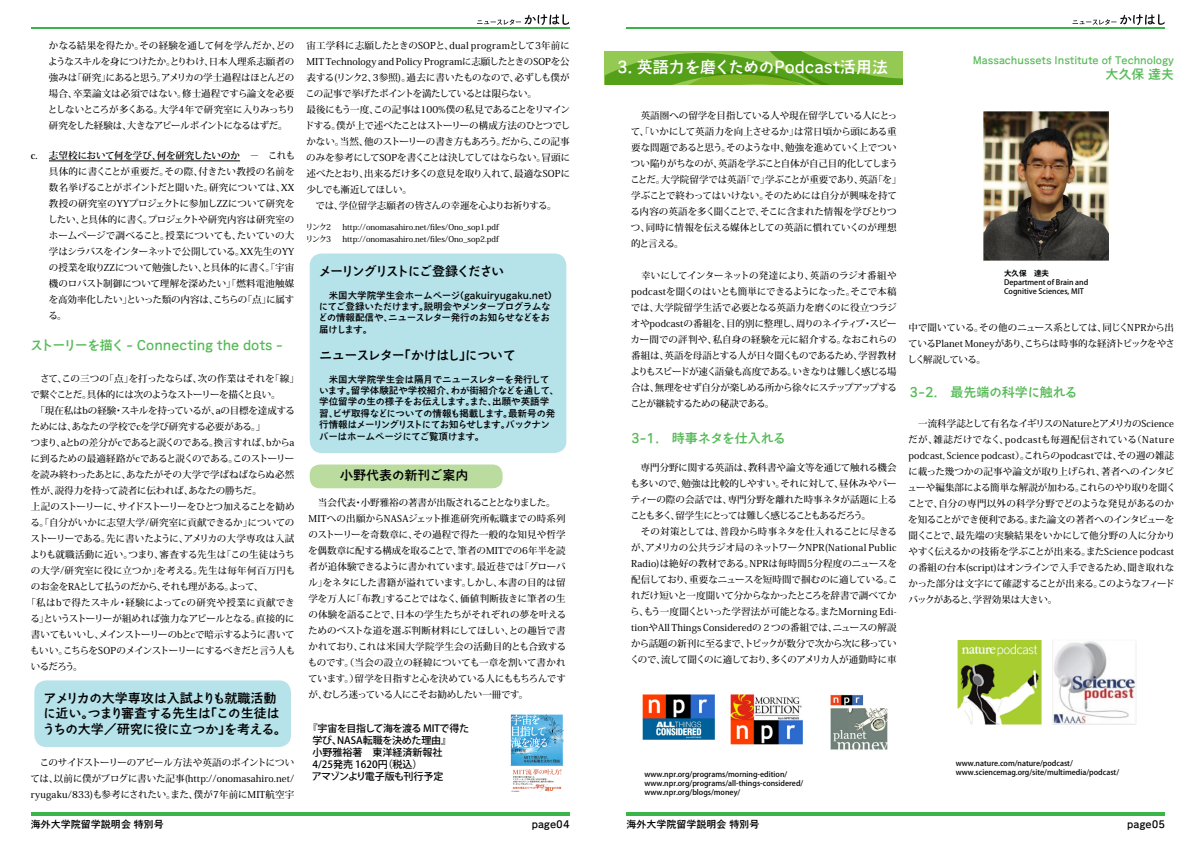
<style>
.page{position:relative;width:1191px;height:842px;background:#fff}
.page>*{position:absolute;margin:0;border:0;box-sizing:border-box;transform-origin:0 0}
.t1{font:16px "Aralet Std DB";color:#fff}
.t2{font:13px/15.6px "Aralet Std DB";letter-spacing:-.02em;color:#000}
.t3{font:13px "Aralet Std DB";color:#55ba56}
.t4{font:13px "Aralet Std DB";letter-spacing:-.04em;color:#000}
.t5{font:13px "Aralet Std DB";letter-spacing:-.12em;color:#000}
.t6{font:13px "Aralet Std DB";letter-spacing:-.02em;color:#55ba56}
.t7{font:13px "Aralet Std DB";color:#000}
.t8{font:500 10px/12px "Koz Go Pro";color:#000}
.t9{font:10px "Aralet Std DB";color:#000}
.t10{font:10px "Aralet Std DB";color:#55ba56}
.t11{font:500 9.5px/16px "Koz Min Pro";letter-spacing:-.01em;color:#000;text-align:justify}
.t12{font:9.5px/11.4px "Aralet Std DB";letter-spacing:-.02em;color:#000}
.t13{font:500 9.5px "Koz Min Pro";letter-spacing:-.035em;color:#000}
.t14{font:500 9.5px "Koz Min Pro";letter-spacing:.02em;color:#000}
.t15{font:500 9.5px "Koz Min Pro";letter-spacing:-.03em;color:#000}
.t16{font:500 9.5px "Koz Min Pro";letter-spacing:-.04em;color:#000}
.t17{font:500 9.5px "Koz Min Pro";letter-spacing:-.07em;color:#000}
.t18{font:500 9.5px "Koz Min Pro";letter-spacing:-.06em;color:#000}
.t19{font:500 9.5px "Koz Min Pro";letter-spacing:-.075em;color:#000}
.t20{font:500 9.5px "Koz Min Pro";letter-spacing:.01em;color:#000}
.t21{font:500 9.5px "Koz Min Pro";letter-spacing:-.08em;color:#000}
.t22{font:500 9.5px "Koz Min Pro";letter-spacing:.035em;color:#000}
.t23{font:500 9.5px "Koz Min Pro";letter-spacing:-.055em;color:#000}
.t24{font:500 8px "Koz Min Pro";color:#000}
.t25{font:500 7.5px/9px "Koz Go Pro";color:#000}
.t26{font:700 7.5px "Koz Go Pro";color:#000}
.s1{font-weight:700}
</style>
<div class="page">
<hr style="left:49px;top:161px;width:191px;height:1px;background:#000">
<div style="left:34px;top:680px;width:257px;height:67px;background:#b6e2ea;border-radius:12px"></div>
<div style="left:310px;top:253px;width:256px;height:200px;background:#b6e2ea;border-radius:12px"></div>
<img style="left:510px;top:714px;width:53px;height:78px">
<div style="left:310px;top:464px;width:192px;height:24px;background:#badc9f;border-radius:10px"></div>
<hr style="left:31px;top:813px;width:539px;height:3px;background:#39b54a">
<hr style="left:31px;top:28px;width:539px;height:1px;background:#38b44a">
<svg style="left:477px;top:14px;width:92px;height:11px"></svg>
<hr style="left:626px;top:813px;width:539px;height:3px;background:#39b54a">
<hr style="left:626px;top:28px;width:539px;height:1px;background:#38b44a">
<svg style="left:1072px;top:14px;width:92px;height:11px"></svg>
<img style="left:983px;top:111px;width:125px;height:149px">
<img style="left:642px;top:694px;width:246px;height:56px">
<img style="left:957px;top:640px;width:180px;height:85px">
<svg style="left:605px;top:52px;width:297px;height:32px;background:#6bae2c"></svg>
<p class="t11" style="left:48px;top:37px;width:249px">かなる結果を得たか。その経験を通して何を学んだか、どのようなスキルを身につけたか。とりわけ、日本人理系志願者の強みは「研究」にあると思う。アメリカの学士過程はほとんどの場合、卒業論文は必須ではない。修士過程ですら論文を必要としないところが多くある。大学4年で研究室に入りみっちり研究をした経験は、大きなアピールポイントになるはずだ。</p>
<p class="t11" style="left:48px;top:148px;width:249px;text-indent:-17px"><span class="s1">c. 志望校において何を学び、何を研究したいのか</span>　－　これも具体的に書くことが重要だ。その際、付きたい教授の名前を数名挙げることがポイントだと聞いた。研究については、XX教授の研究室のYYプロジェクトに参加しZZについて研究をしたい、と具体的に書く。プロジェクトや研究内容は研究室のホームページで調べること。授業についても、たいていの大学はシラバスをインターネットで公開している。XX先生のYYの授業を取りZZについて勉強したい、と具体的に書く。「宇宙機のロバスト制御について理解を深めたい」「燃料電池触媒を高効率化したい」といった類の内容は、こちらの「点」に属する。</p>
<h2 class="t3" style="left:30px;top:336px;width:254px">ストーリーを描く - Connecting the dots -</h2>
<p class="t11" style="left:31px;top:370px;width:269px">　さて、この三つの「点」を打ったならば、次の作業はそれを「線」</p>
<p class="t21" style="left:31px;top:387px;width:252px">で繋ぐことだ。具体的には次のようなストーリーを描くと良い。</p>
<p class="t11" style="left:35px;top:402px;width:261px">「現在私はbの経験・スキルを持っているが、aの目標を達成する</p>
<p class="t15" style="left:31px;top:419px;width:236px">ためには、あなたの学校でcを学び研究する必要がある。」</p>
<p class="t16" style="left:31px;top:435px;width:265px">つまり、aとbの差分がcであると説くのである。換言すれば、bからa</p>
<p class="t13" style="left:31px;top:451px;width:265px">に到るための最適経路がcであると説くのである。このストーリー</p>
<p class="t11" style="left:31px;top:466px;width:265px">を読み終わったあとに、あなたがその大学で学ばねばならぬ必然</p>
<p class="t11" style="left:31px;top:482px;width:232px">性が、説得力を持って読者に伝われば、あなたの勝ちだ。</p>
<p class="t19" style="left:31px;top:499px;width:265px">上記のストーリーに、サイドストーリーをひとつ加えることを勧め</p>
<p class="t20" style="left:30px;top:515px;width:265px">る。「自分がいかに志望大学/研究室に貢献できるか」についての</p>
<p class="t13" style="left:31px;top:531px;width:265px">ストーリーである。先に書いたように、アメリカの大学専攻は入試</p>
<p class="t14" style="left:30px;top:547px;width:266px">よりも就職活動に近い。つまり、審査する先生は「この生徒はうち</p>
<p class="t14" style="left:31px;top:563px;width:266px">の大学/研究室に役に立つか」を考える。先生は毎年何百万円も</p>
<p class="t23" style="left:31px;top:579px;width:234px">のお金をRAとして払うのだから、それも理がある。よって、</p>
<p class="t22" style="left:26px;top:595px;width:270px">「私はbで得たスキル・経験によってcの研究や授業に貢献でき</p>
<p class="t15" style="left:30px;top:611px;width:266px">る」というストーリーが組めれば強力なアピールとなる。直接的に</p>
<p class="t17" style="left:31px;top:627px;width:265px">書いてもいいし、メインストーリーのbとcで暗示するように書いて</p>
<p class="t18" style="left:30px;top:643px;width:266px">もいい。こちらをSOPのメインストーリーにするべきだと言う人も</p>
<p class="t11" style="left:31px;top:658px;width:53px">いるだろう。</p>
<h2 class="t2" style="left:42px;top:690px;width:246px">アメリカの大学専攻は入試よりも就職活動に近い。つまり審査する先生は「この生徒はうちの大学／研究に役に立つか」を考える。</h2>
<p class="t11" style="left:31px;top:754px;width:265px">　このサイドストーリーのアピール方法や英語のポイントについては、以前に僕がブログに書いた記事(http://onomasahiro.net/ ryugaku/833)も参考にされたい。また、僕が7年前にMIT航空宇</p>
<p class="t11" style="left:305px;top:37px;width:267px;text-align:left">宙工学科に志願したときのSOPと、dual programとして3年前にMIT Technology and Policy Programに志願したときのSOPを公表する(リンク2、3参照)。過去に書いたものなので、必ずしも僕がこの記事で挙げたポイントを満たしているとは限らない。<br>最後にもう一度、この記事は100%僕の私見であることをリマインドする。僕が上で述べたことはストーリーの構成方法のひとつでしかない。当然、他のストーリーの書き方もあろう。だから、この記事のみを参考にしてSOPを書くことは決してしてはならない。冒頭に述べたとおり、出来るだけ多くの意見を取り入れて、最適なSOPに少しでも漸近してほしい。<br>　では、学位留学志願者の皆さんの幸運を心よりお祈りする。</p>
<p class="t24" style="left:305px;top:222px;width:27px">リンク2</p>
<p class="t24" style="left:342px;top:222px;width:158px">http://onomasahiro.net/files/Ono_sop1.pdf</p>
<p class="t24" style="left:305px;top:233px;width:27px">リンク3</p>
<p class="t24" style="left:342px;top:233px;width:158px">http://onomasahiro.net/files/Ono_sop2.pdf</p>
<h2 class="t5" style="left:319px;top:262px;width:187px">メーリングリストにご登録ください</h2>
<p class="t12" style="left:318px;top:289px;width:235px">　米国大学院学生会ホームページ(gakuiryugaku.net)にてご登録いただけます。説明会やメンタープログラムなどの情報配信や、ニュースレター発行のお知らせなどをお届けします。</p>
<h2 class="t4" style="left:319px;top:346px;width:198px">ニュースレター「かけはし」について</h2>
<p class="t12" style="left:319px;top:373px;width:242px">　米国大学院学生会は隔月でニュースレターを発行しています。留学体験記や学校紹介、わが街紹介などを通して、学位留学の生の様子をお伝えします。また、出願や英語学習、ビザ取得などについての情報も掲載します。最新号の発行情報はメーリングリストにてお知らせします。バックナンバーはホームページにてご覧頂けます。</p>
<h2 class="t7" style="left:340px;top:466px;width:130px">小野代表の新刊ご案内</h2>
<p class="t11" style="left:308px;top:494px;width:260px;text-align:left">　当会代表・小野雅裕の著書が出版されることとなりました。MITへの出願からNASAジェット推進研究所転職までの時系列のストーリーを奇数章に、その過程で得た一般的な知見や哲学を偶数章に配する構成を取ることで、筆者のMITでの6年半を読者が追体験できるように書かれています。最近巷では「グローバル」をネタにした書籍が溢れています。しかし、本書の目的は留学を万人に「布教」することではなく、価値判断抜きに筆者の生の体験を語ることで、日本の学生たちがそれぞれの夢を叶えるためのベストな道を選ぶ判断材料にしてほしい、との趣旨で書かれており、これは米国大学院学生会の活動目的とも合致するものです。（当会の設立の経緯についても一章を割いて書かれています。）留学を目指すと心を決めている人にももちろんですが、むしろ迷っている人にこそお勧めしたい一冊です。</p>
<p class="t8" style="left:312px;top:723px;width:159px;text-indent:-4px">『宇宙を目指して海を渡る MITで得た学び、NASA転職を決めた理由』<br>小野雅裕著　東洋経済新報社<br>4/25発売 1620円（税込）<br>アマゾンより電子版も刊行予定</p>
<h1 class="t1" style="left:617px;top:56px;width:272px">3. 英語力を磨くためのPodcast活用法</h1>
<p class="t11" style="left:630px;top:107px;width:272px;text-align:left">　英語圏への留学を目指している人や現在留学している人にとって、「いかにして英語力を向上させるか」は常日頃から頭にある重要な問題であると思う。そのような中、勉強を進めていく上でついつい陥りがちなのが、英語を学ぶこと自体が自己目的化してしまうことだ。大学院留学では英語「で」学ぶことが重要であり、英語「を」学ぶことで終わってはいけない。そのためには自分が興味を持てる内容の英語を多く聞くことで、そこに含まれた情報を学びとりつつ、同時に情報を伝える媒体としての英語に慣れていくのが理想的と言える。</p>
<p class="t11" style="left:630px;top:267px;width:268px">　幸いにしてインターネットの発達により、英語のラジオ番組やpodcastを聞くのはいとも簡単にできるようになった。そこで本稿では、大学院留学生活で必要となる英語力を磨くのに役立つラジオやpodcastの番組を、目的別に整理し、周りのネイティブ・スピーカー間での評判や、私自身の経験を元に紹介する。なおこれらの番組は、英語を母語とする人が日々聞くものであるため、学習教材よりもスピードが速く語彙も高度である。いきなりは難しく感じる場合は、無理をせず自分が楽しめる所から徐々にステップアップすることが継続するための秘訣である。</p>
<h2 class="t3" style="left:631px;top:429px;width:156px">3-1.　時事ネタを仕入れる</h2>
<p class="t11" style="left:630px;top:459px;width:269px;text-align:left">　専門分野に関する英語は、教科書や論文等を通じて触れる機会も多いので、勉強は比較的しやすい。それに対して、昼休みやパーティーの際の会話では、専門分野を離れた時事ネタが話題に上ることも多く、留学生にとっては難しく感じることもあるだろう。<br>　その対策としては、普段から時事ネタを仕入れることに尽きるが、アメリカの公共ラジオ局のネットワークNPR(National Public Radio)は絶好の教材である。NPRは毎時間5分程度のニュースを配信しており、重要なニュースを短時間で掴むのに適している。これだけ短いと一度聞いて分からなかったところを辞書で調べてから、もう一度聞くといった学習法が可能となる。またMorning Edi&shy;tionやAll Things Consideredの２つの番組では、ニュースの解説から話題の新刊に至るまで、トピックが数分で次から次に移っていくので、流して聞くのに適しており、多くのアメリカ人が通勤時に車</p>
<p class="t10" style="left:972px;top:53px;width:203px">Massachussets Institute of Technology</p>
<h2 class="t3" style="left:1105px;top:66px;width:70px">大久保 達夫</h2>
<p class="t26" style="left:1004px;top:268px;width:47px">大久保　達夫</p>
<p class="t25" style="left:1004px;top:278px;width:86px">Department of Brain and<br>Cognitive Sciences, MIT</p>
<p class="t11" style="left:907px;top:319px;width:269px">中で聞いている。その他のニュース系としては、同じくNPRから出ているPlanet Moneyがあり、こちらは時事的な経済トピックをやさしく解説している。</p>
<h2 class="t6" style="left:909px;top:383px;width:169px">3-2.　最先端の科学に触れる</h2>
<p class="t11" style="left:907px;top:415px;width:270px;text-align:left">　一流科学誌として有名なイギリスのNatureとアメリカのScienceだが、雑誌だけでなく、podcastも毎週配信されている（Nature podcast, Science podcast）。これらのpodcastでは、その週の雑誌に載った幾つかの記事や論文が取り上げられ、著者へのインタビューや編集部による簡単な解説が加わる。これらのやり取りを聞くことで、自分の専門以外の科学分野でどのような発見があるのかを知ることができ便利である。また論文の著者へのインタビューを聞くことで、最先端の実験結果をいかにして他分野の人に分かりやすく伝えるかの技術を学ぶことが出来る。またScience podcastの番組の台本(script)はオンラインで入手できるため、聞き取れなかった部分は文字にて確認することが出来る。このようなフィードバックがあると、学習効果は大きい。</p>
<p class="t25" style="left:644px;top:770px;width:160px">www.npr.org/programs/morning-edition/ www.npr.org/programs/all-things-considered/ www.npr.org/blogs/money/</p>
<p class="t25" style="left:956px;top:760px;width:165px">www.nature.com/nature/podcast/ www.sciencemag.org/site/multimedia/podcast/</p>
<p class="t9" style="left:31px;top:817px;width:134px">海外大学院留学説明会 特別号</p>
<p class="t9" style="left:532px;top:817px;width:39px">page04</p>
<p class="t9" style="left:626px;top:817px;width:134px">海外大学院留学説明会 特別号</p>
<p class="t9" style="left:1127px;top:817px;width:39px">page05</p>
</div>
